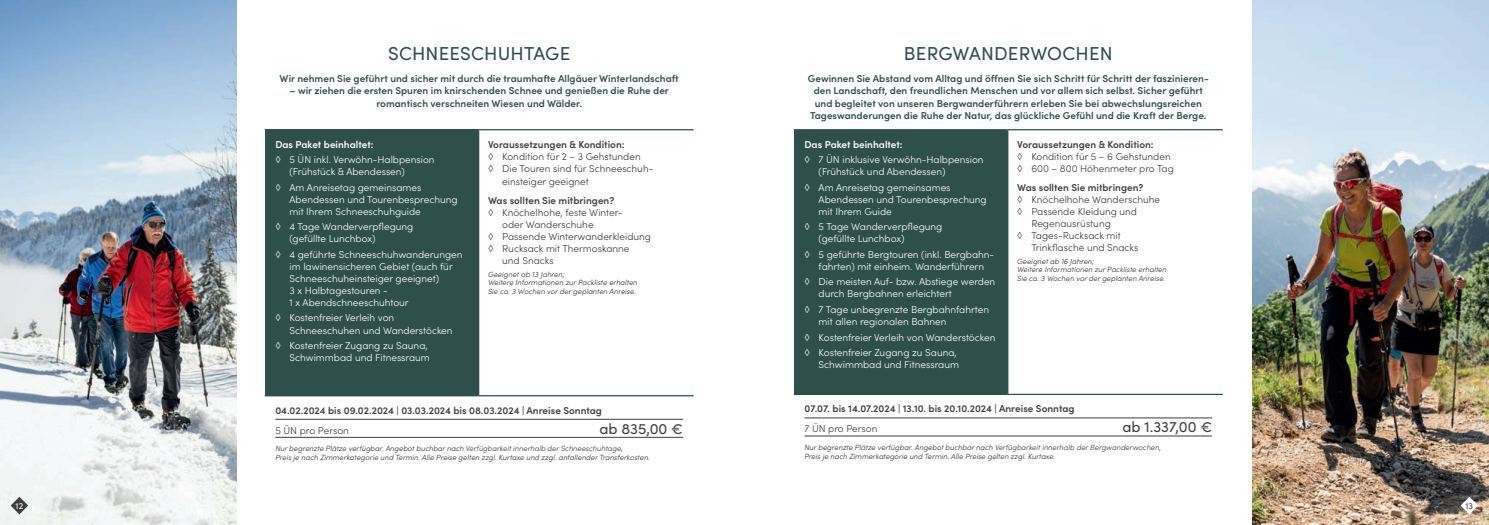
<style>
.page{position:relative;width:1489px;height:525px;background:#fff}
.page>*{position:absolute;margin:0;border:0;box-sizing:border-box;transform-origin:0 0}
.t1{font:18.75px "Sofia Pro";letter-spacing:.01em;color:#2f4f4b}
.t2{font:15px "Sofia Pro";color:#3e3e3f}
.t3{font:300 10px/12px "Sofia Pro";color:#fff}
.t4{font:600 10px/12.5px "Sofia Pro";color:#2f4f4b;text-align:center}
.t5{font:300 10px/12px "Sofia Pro";color:#3e3e3f}
.t6{font:600 10px "Sofia Pro";color:#3e3e3f}
.t7{font:600 10px "Sofia Pro";color:#fff}
.t8{font:8.75px "Sofia Pro";color:#fff}
.t9{font:8.75px "Sofia Pro";color:#3e3e3f}
.t10{font:italic 300 7.5px/8.8px "Sofia Pro";color:#383237}
.s1{color:#3e3e3f}
</style>
<div class="page">
<img style="left:0;top:0;width:236px;height:524px">
<img style="left:1252px;top:0;width:236px;height:524px">
<div style="left:793px;top:130px;width:213px;height:264px;background:#2f4f4b"></div>
<hr style="left:1004px;top:130px;width:4px;height:263px;background:#2f4f4b">
<hr style="left:793px;top:129px;width:213px;height:1px;background:#2f4f4b">
<hr style="left:1006px;top:129px;width:216px;height:1px;background:#2f4f4b">
<hr style="left:793px;top:393px;width:213px;height:2px;background:#2f4f4b">
<hr style="left:1006px;top:393px;width:216px;height:2px;background:#2f4f4b">
<hr style="left:804px;top:417px;width:408px;height:1px;background:#3e3e3f">
<hr style="left:804px;top:435px;width:408px;height:1px;background:#3e3e3f">
<div style="left:265px;top:130px;width:212px;height:265px;background:#2f4f4b"></div>
<hr style="left:475px;top:130px;width:4px;height:265px;background:#2f4f4b">
<hr style="left:265px;top:129px;width:212px;height:1px;background:#2f4f4b">
<hr style="left:477px;top:129px;width:216px;height:1px;background:#2f4f4b">
<hr style="left:265px;top:395px;width:212px;height:1px;background:#2f4f4b">
<hr style="left:477px;top:395px;width:216px;height:1px;background:#2f4f4b">
<hr style="left:275px;top:419px;width:408px;height:1px;background:#3e3e3f">
<hr style="left:275px;top:437px;width:408px;height:1px;background:#3e3e3f">
<svg style="left:11px;top:496px;width:17px;height:18px"></svg>
<svg style="left:1460px;top:496px;width:17px;height:18px"></svg>
<h1 class="t1" style="left:388px;top:40px;width:184px">SCHNEESCHUHTAGE</h1>
<p class="t4" style="left:279px;top:71px;width:400px">Wir nehmen Sie geführt und sicher mit durch die traumhafte Allgäuer Winterlandschaft</p>
<p class="t4" style="left:289px;top:83px;width:381px">– wir ziehen die ersten Spuren im knirschenden Schnee und genießen die Ruhe der romantisch verschneiten Wiesen und Wälder.</p>
<p class="t7" style="left:275px;top:136px;width:100px">Das Paket beinhaltet:</p>
<p class="t3" style="left:289px;top:153px;width:147px;text-indent:-14px">◊ 5 ÜN inkl. Verwöhn-Halbpension (Frühstück &amp; Abendessen)</p>
<p class="t3" style="left:289px;top:180px;width:170px;text-indent:-14px">◊ Am Anreisetag gemeinsames<br>Abendessen und Tourenbesprechung mit Ihrem Schneeschuhguide</p>
<p class="t3" style="left:289px;top:220px;width:125px;text-indent:-14px">◊ 4 Tage Wanderverpflegung (gefüllte Lunchbox)</p>
<p class="t3" style="left:289px;top:248px;width:174px;text-indent:-14px">◊ 4 geführte Schneeschuhwanderungen im lawinensicheren Gebiet (auch für<br>Schneeschuheinsteiger geeignet)<br>3 x Halbtagestouren -<br>1 x Abendschneeschuhtour</p>
<p class="t3" style="left:289px;top:311px;width:165px;text-indent:-14px">◊ Kostenfreier Verleih von<br>Schneeschuhen und Wanderstöcken</p>
<p class="t3" style="left:275px;top:339px;width:156px;text-align:right">◊ Kostenfreier Zugang zu Sauna,<br>Schwimmbad und Fitnessraum</p>
<p class="t6" style="left:488px;top:136px;width:138px">Voraussetzungen &amp; Kondition:</p>
<p class="t5" style="left:488px;top:149px;width:154px">◊ Kondition für 2 – 3 Gehstunden</p>
<p class="t5" style="left:488px;top:162px;width:165px">◊ Die Touren sind für Schneeschu h-</p>
<p class="t5" style="left:502px;top:174px;width:88px">einsteiger geeignet</p>
<p class="t6" style="left:488px;top:193px;width:128px">Was sollten Sie mitbringen?</p>
<p class="t5" style="left:488px;top:206px;width:136px">◊ Knöchelhohe, feste Winter-</p>
<p class="t5" style="left:502px;top:218px;width:93px">oder Wanderschuhe</p>
<p class="t5" style="left:488px;top:230px;width:164px">◊ Passende Winterwanderkleidung</p>
<p class="t5" style="left:488px;top:242px;width:143px">◊ Rucksack mit Thermoskanne</p>
<p class="t5" style="left:502px;top:254px;width:53px">und Snacks</p>
<p class="t10" style="left:488px;top:269px;width:151px">Geeignet ab 13 Jahren;<br>Weitere Informationen zur Packliste erhalten<br>Sie ca. 3 Wochen vor der geplanten Anreise.</p>
<p class="t6" style="left:275px;top:402px;width:328px">04.02.2024 bis 09.02.2024 | 03.03.2024 bis 08.03.2024 | Anreise Sonntag</p>
<p class="t5" style="left:275px;top:423px;width:75px">5 ÜN pro Person</p>
<h2 class="t2" style="left:599px;top:417px;width:85px">ab 835,00 €</h2>
<p class="t10" style="left:275px;top:443px;width:376px">Nur begrenzte Plätze verfügbar. Angebot buchbar nach <span class="s1">Verfügbarkeit innerhalb der Schneeschuhtage</span>,<br>Preis je nach Zimmerkategorie und Termin. Alle Preise gelten zzgl. Kurtaxe und zzgl. anfallender Transferkosten.</p>
<h1 class="t1" style="left:903px;top:40px;width:210px">BERGWANDERWOCHEN</h1>
<p class="t4" style="left:807px;top:71px;width:402px">Gewinnen Sie Abstand vom Alltag und öffnen Sie sich Schritt für Schritt der faszinieren&shy;den Landschaft, den freundlichen Menschen und vor allem sich selbst. Sicher geführt und begleitet von unseren Bergwanderführern erleben Sie bei abwechslungsreichen Tageswanderungen die Ruhe der Natur, das glückliche Gefühl und die Kraft der Berge.</p>
<p class="t7" style="left:804px;top:136px;width:100px">Das Paket beinhaltet:</p>
<p class="t3" style="left:818px;top:153px;width:166px;text-indent:-14px">◊ 7 ÜN inklusive Verwöhn-Halbpension (Frühstück und Abendessen)</p>
<p class="t3" style="left:818px;top:180px;width:170px;text-indent:-14px">◊ Am Anreisetag gemeinsames<br>Abendessen und Tourenbesprechung mit Ihrem Guide</p>
<p class="t3" style="left:818px;top:220px;width:125px;text-indent:-14px">◊ 5 Tage Wander verpflegung (gefüllte Lunchbox)</p>
<p class="t3" style="left:804px;top:248px;width:191px;text-align:center">◊ 5 geführte Bergtouren (inkl. Bergbahn&shy;fahrten) mit einheim. Wanderführern</p>
<p class="t3" style="left:818px;top:275px;width:178px;text-indent:-14px">◊ Die meisten Auf- bzw. Abstiege werden durch Bergbahnen erleichtert</p>
<p class="t3" style="left:818px;top:303px;width:172px;text-indent:-14px">◊ 7 Tage unbegrenzte Bergbahnfahrten mit allen regionalen Bahnen</p>
<p class="t3" style="left:804px;top:328px;width:192px;line-height:15.5px">◊ Kostenfreier Verleih von Wanderstöcken ◊ Kostenfreier Zugang zu Sauna,</p>
<p class="t3" style="left:818px;top:358px;width:142px">Schwimmbad und Fitnessraum</p>
<p class="t6" style="left:1017px;top:136px;width:138px">Voraussetzungen &amp; Kondition:</p>
<p class="t5" style="left:1017px;top:149px;width:158px">◊ Kondition für 5 – 6 Gehstunden ◊ 600 – 800 Höhenmeter pro Tag</p>
<p class="t6" style="left:1017px;top:180px;width:128px">Was sollten Sie mitbringen?</p>
<p class="t5" style="left:1017px;top:193px;width:144px">◊ Knöchelhohe Wanderschuhe</p>
<p class="t5" style="left:1017px;top:205px;width:121px">◊ Passende Kleidung und</p>
<p class="t5" style="left:1031px;top:217px;width:81px">Regenausrüstung</p>
<p class="t5" style="left:1017px;top:229px;width:105px">◊ Tages-Rucksack mit</p>
<p class="t5" style="left:1031px;top:241px;width:109px">Trinkflasche und Snacks</p>
<p class="t10" style="left:1017px;top:256px;width:151px">Geeignet ab 16 Jahren;<br>Weitere Informationen zur Packliste erhalten<br>Sie ca. 3 Wochen vor der geplanten Anreise.</p>
<p class="t6" style="left:804px;top:401px;width:272px">07.07. bis 14.07.2024 | 13.10. bis 20.10.2024 | Anreise Sonntag</p>
<p class="t5" style="left:804px;top:422px;width:74px">7 ÜN pro Person</p>
<h2 class="t2" style="left:1122px;top:416px;width:91px">ab 1.337,00 €</h2>
<p class="t10" style="left:804px;top:442px;width:358px">Nur begrenzte Plätze verfügbar. Angebot buchbar nach <span class="s1">Verfügbarkeit innerhalb der Bergwanderwochen</span>,<br>Preis je nach Zimmerkategorie und Termin. Alle Preise gelten zzgl. Kurtaxe.</p>
<p class="t8" style="left:16px;top:499px;width:9px">12</p>
<p class="t9" style="left:1465px;top:499px;width:9px">13</p>
</div>
